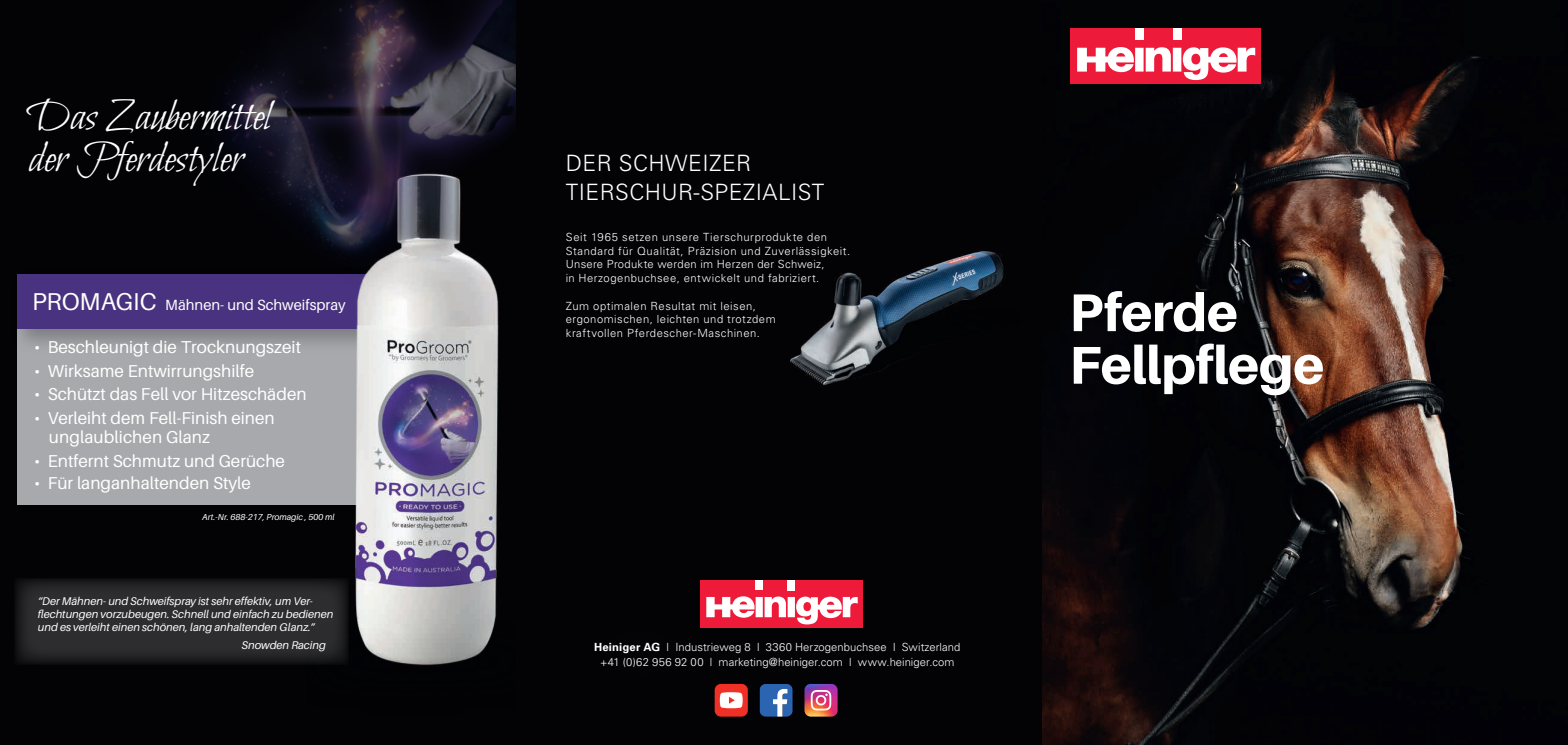
<style>
.page{position:relative;width:1568px;height:745px;background:#fff}
.page>*{position:absolute;margin:0;border:0;box-sizing:border-box;transform-origin:0 0}
.t1{font:800 53.12px/52.5px "Aileron";letter-spacing:-.01em;color:#fff}
.t2{font:45.25px/41.8px "Bilbo Swash Caps";color:#fff}
.t3{font:24.38px "Aileron";color:#fff}
.t4{font:300 22.5px/28.8px "Univers";letter-spacing:.02em;color:#fff}
.t5{font:17.25px/18.4px "Aileron";color:#fff}
.t6{font:14.75px "Aileron";color:#fff}
.t7{font:300 11.25px/13.8px "Univers";letter-spacing:.04em;color:#fff}
.t8{font:300 11.25px/15px "Univers";letter-spacing:.005em;color:#fff;text-align:center}
.t9{font:italic 11.12px/13.4px "Aileron";color:#fff}
.t10{font:italic 8.62px "Aileron";color:#fff}
.s1{font-weight:700}
</style>
<div class="page">
<img style="left:1042px;top:0;width:526px;height:744px">
<div style="left:515px;top:0;width:527px;height:744px;background:#030306"></div>
<div style="left:1070px;top:28px;width:191px;height:56px;background:#ed1a3a"></div>
<div style="left:1135px;top:28px;width:9px;height:12px;background:#fff"></div>
<svg style="left:1077px;top:47px;width:178px;height:33px"></svg>
<div style="left:1173px;top:28px;width:8px;height:12px;background:#fff"></div>
<div style="left:700px;top:580px;width:162px;height:47px;background:#ed1a3a"></div>
<div style="left:756px;top:580px;width:7px;height:10px;background:#fff"></div>
<svg style="left:706px;top:596px;width:152px;height:28px"></svg>
<div style="left:788px;top:580px;width:7px;height:10px;background:#fff"></div>
<div style="left:0;top:0;width:516px;height:744px;background:#030306"></div>
<div style="left:17px;top:310px;width:355px;height:194px;background:#a8a9ad"></div>
<div style="left:17px;top:274px;width:361px;height:55px;background:#493380"></div>
<img style="left:307px;top:342px;width:192px;height:323px">
<svg style="left:15px;top:578px;width:334px;height:86px;background:#272729"></svg>
<img style="left:138px;top:0;width:378px;height:342px">
<div style="left:715px;top:683px;width:33px;height:33px;background:#ef3026;border-radius:6px"></div>
<svg style="left:720px;top:692px;width:23px;height:15px"></svg>
<svg style="left:760px;top:684px;width:33px;height:32px"></svg>
<img style="left:804px;top:684px;width:34px;height:32px">
<svg style="left:811px;top:689px;width:20px;height:21px"></svg>
<img style="left:790px;top:251px;width:214px;height:134px">
<h2 class="t2" style="left:29px;top:98px;width:244px">Das Zaubermittel der Pferdestyler</h2>
<h3 class="t3" style="left:32px;top:288px;width:126px">PROMAGIC</h3>
<h3 class="t6" style="left:165px;top:296px;width:182px">Mähnen- und Schweifspray</h3>
<h3 class="t5" style="left:34px;top:338px;width:269px">• Beschleunigt die Trocknungszeit</h3>
<h3 class="t5" style="left:34px;top:362px;width:222px">• Wirksame Entwirrungshilfe</h3>
<h3 class="t5" style="left:34px;top:385px;width:274px">• Schützt das Fell vor Hitzeschäden</h3>
<h3 class="t5" style="left:49px;top:409px;width:227px;text-indent:-15px">• Verleiht dem Fell-Finish einen unglaublichen Glanz</h3>
<h3 class="t5" style="left:34px;top:451px;width:252px">• Entfernt Schmutz und Gerüche</h3>
<h3 class="t5" style="left:34px;top:473px;width:218px">• Für langanhaltenden Style</h3>
<p class="t10" style="left:202px;top:511px;width:134px">Art.-Nr. 688-217, Promagic , 500 ml</p>
<p class="t9" style="left:38px;top:593px;width:297px">“Der Mähnen- und Schweifspray ist sehr effektiv, um Ver&shy;flechtungen vorzubeugen. Schnell und einfach zu bedienen und es verleiht einen schönen, lang anhaltenden Glanz.”</p>
<p class="t9" style="left:242px;top:638px;width:86px">Snowden Racing</p>
<h3 class="t4" style="left:566px;top:148px;width:260px">DER SCHWEIZER<br>TIERSCHUR-SPEZIALIST</h3>
<p class="t7" style="left:566px;top:229px;width:286px">Seit 1965 setzen unsere Tierschurprodukte den Standard für Qualität, Präzision und Zuverlässigkeit.<br>Unsere Produkte werden im Herzen der Schweiz,<br>in Herzogenbuchsee, entwickelt und fabriziert.</p>
<p class="t7" style="left:566px;top:298px;width:211px">Zum optimalen Resultat mit leisen, ergonomischen, leichten und trotzdem kraftvollen Pferdescher-Maschinen.</p>
<p class="t8" style="left:594px;top:638px;width:368px"><span class="s1">Heiniger AG</span> | Industrieweg 8 | 3360 Herzogenbuchsee | Switzerland +41 (0)62 956 92 00 | marketing@heiniger.com | www.heiniger.com</p>
<h1 class="t1" style="left:1069px;top:286px;width:257px">Pferde<br>Fellpflege</h1>
</div>
